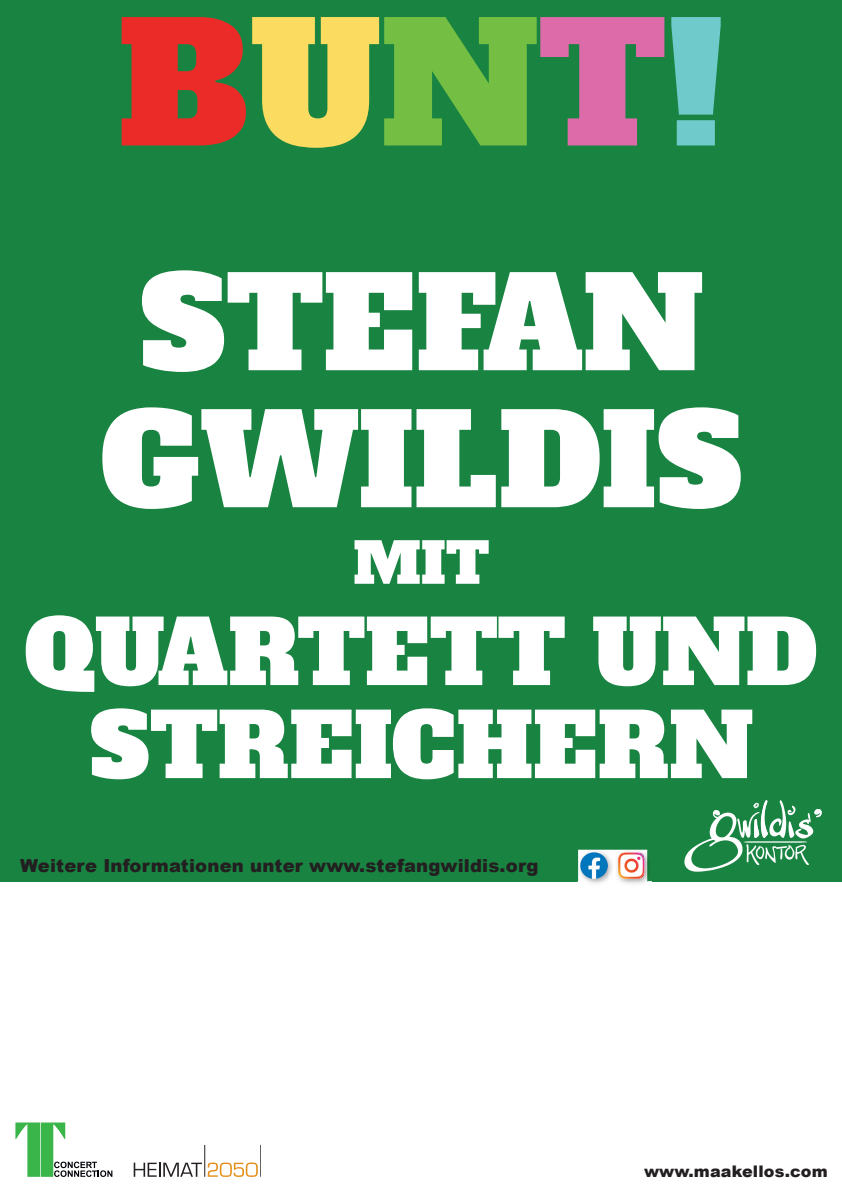
<style>
.page{position:relative;width:842px;height:1191px;background:#fff}
.page>*{position:absolute;margin:0;border:0;box-sizing:border-box;transform-origin:0 0}
.t1{font:165px "Alfa Slab One";color:#eb2b28}
.t2{font:126px/137px "Alfa Slab One";color:#fff;text-align:center}
.t3{font:88px/93px "Alfa Slab One";color:#fff;text-align:center}
.t4{font:56px "Alfa Slab One";color:#fff}
.t5{font:900 18px "Arial";letter-spacing:.01em;color:#231f20}
.t6{font:900 16px "Arial";letter-spacing:.01em;color:#231f20}
.s1{color:#fbdc60}
.s2{color:#74bf43}
.s3{color:#dd6ba9}
.s4{color:#6fcacc}
</style>
<div class="page">
<div style="left:0;top:0;width:842px;height:881px;background:#198442"></div>
<img style="left:590px;top:849px;width:62px;height:35px">
<img style="left:578px;top:849px;width:69px;height:33px">
<img style="left:581px;top:852px;width:26px;height:26px">
<img style="left:618px;top:878px;width:26px;height:1px">
<img style="left:618px;top:852px;width:26px;height:26px">
<svg style="left:684px;top:800px;width:138px;height:71px"></svg>
<svg style="left:15px;top:1122px;width:97px;height:54px"></svg>
<svg style="left:134px;top:1162px;width:68px;height:14px"></svg>
<svg style="left:208px;top:1162px;width:50px;height:14px"></svg>
<hr style="left:205px;top:1144px;width:1px;height:32px;background:#231f20">
<hr style="left:261px;top:1144px;width:1px;height:32px;background:#231f20">
<h1 class="t1" style="left:117px;top:-26px;width:609px">B<span class="s1">U</span><span class="s2">N</span><span class="s3">T</span><span class="s4">!</span></h1>
<h2 class="t2" style="left:100px;top:257px;width:644px">STEFAN<br>GWILDIS</h2>
<h3 class="t4" style="left:353px;top:526px;width:137px">MIT</h3>
<h3 class="t3" style="left:24px;top:607px;width:795px">QUARTETT UND<br>STREICHERN</h3>
<p class="t5" style="left:20px;top:852px;width:520px">Weitere Informationen unter www.stefangwildis.org</p>
<p class="t6" style="left:644px;top:1159px;width:185px">www.maakellos.com</p>
</div>
